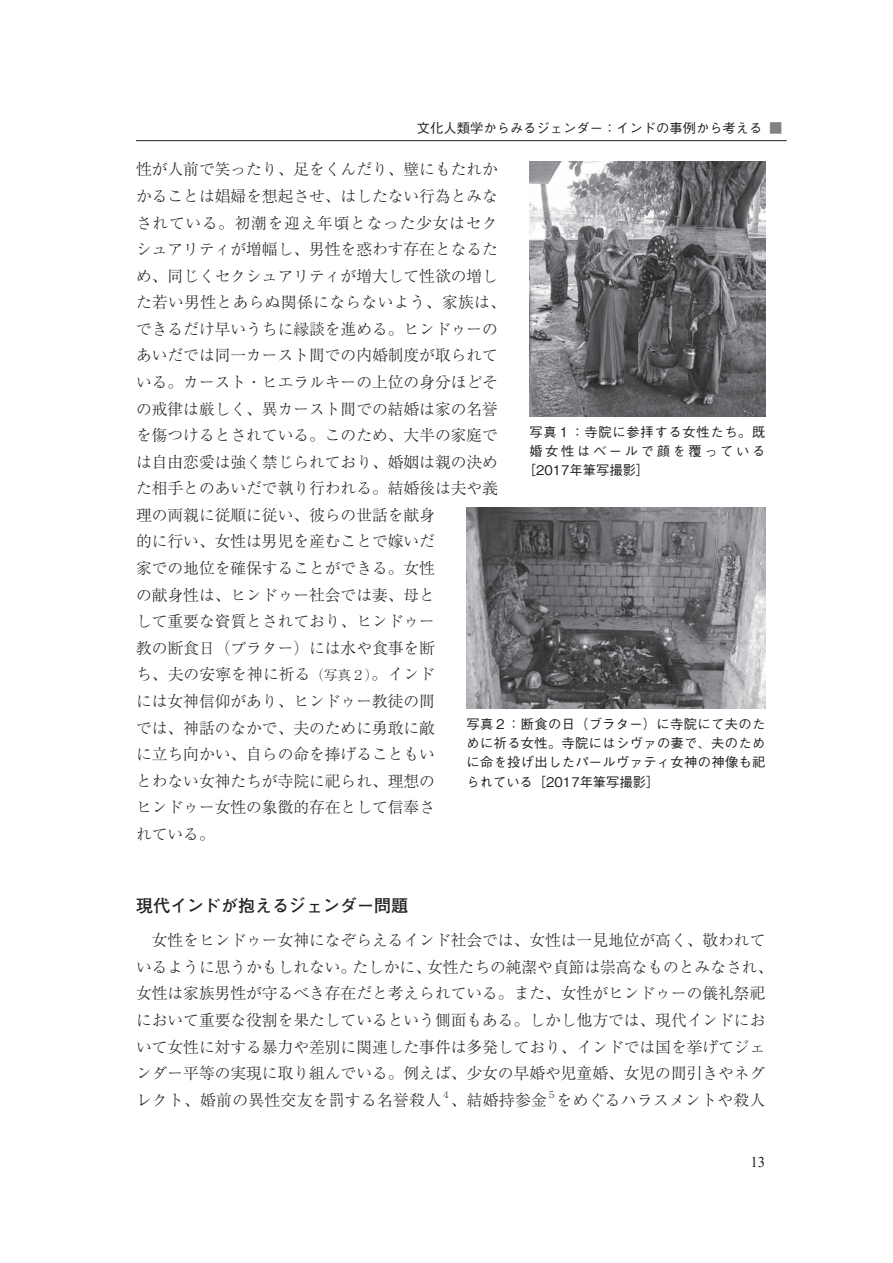
<style>
.page{position:relative;width:893px;height:1263px;background:#fff}
.page>*{position:absolute;margin:0;border:0;box-sizing:border-box;transform-origin:0 0}
.t1{font:700 16.95px "Futo Go B101 Pr 6";color:#231f20}
.t2{font:300 15.75px/26.5px "Ryumin Pr 6";color:#231f20}
.t3{font:300 15.75px "Ryumin Pr 6";letter-spacing:.02em;color:#231f20}
.t4{font:14.85px "Times New Roman";color:#231f20}
.t5{font:500 13.35px/19.2px "Gothic BBB Pr 6";letter-spacing:.025em;color:#231f20;text-align:justify}
.t6{font:500 13.35px "Gothic BBB Pr 6";color:#231f20}
.t7{font:500 13.35px "Gothic BBB Pr 6";letter-spacing:.05em;color:#231f20}
.t8{font:500 13.35px "Gothic BBB Pr 6";letter-spacing:.195em;color:#231f20}
.t9{font:300 9.15px "Ryumin Pr 6";color:#231f20}
.s1{color:#808285}
.s2{font-size:13.5px}
</style>
<div class="page">
<hr style="left:136px;top:140px;width:651px;height:1px;background:#231f20">
<img style="left:529px;top:162px;width:236px;height:254px">
<img style="left:466px;top:507px;width:299px;height:202px">
<p class="t6" style="left:417px;top:118px;width:367px">文化人類学からみるジェンダー：インドの事例から考える <span class="s1">■</span></p>
<p class="t2" style="left:136px;top:155px;width:371px">性が人前で笑ったり、足をくんだり、壁にもたれかかることは娼婦を想起させ、はしたない行為とみなされている。初潮を迎え年頃となった少女はセクシュアリティが増幅し、男性を惑わす存在となるため、同じくセクシュアリティが増大して性欲の増した若い男性とあらぬ関係にならないよう、家族は、できるだけ早いうちに縁談を進める。ヒンドゥーのあいだでは同一カースト間での内婚制度が取られている。カースト・ヒエラルキーの上位の身分ほどその戒律は厳しく、異カースト間での結婚は家の名誉を傷つけるとされている。このため、大半の家庭では自由恋愛は強く禁じられており、婚姻は親の決めた相手とのあいだで執り行われる。結婚後は夫や義理の両親に従順に従い、彼らの世話を献身<br>的に行い、女性は男児を産むことで嫁いだ<br>家での地位を確保することができる。女性<br>の献身性は、ヒンドゥー社会では妻、母と<br>して重要な資質とされており、ヒンドゥー<br>教の断食日（ブラター）には水や食事を断<br>ち、夫の安寧を神に祈る<span class="s2">（写真２）</span>。インド<br>には女神信仰があり、ヒンドゥー教徒の間<br>では、神話のなかで、夫のために勇敢に敵<br>に立ち向かい、自らの命を捧げることもい<br>とわない女神たちが寺院に祀られ、理想の<br>ヒンドゥー女性の象徴的存在として信奉さ<br>れている。</p>
<p class="t7" style="left:529px;top:421px;width:237px">写真１：寺院に参拝する女性たち。既</p>
<p class="t8" style="left:529px;top:440px;width:237px">婚女性はベールで顔を覆っている</p>
<p class="t6" style="left:523px;top:459px;width:128px">［2017年筆写撮影］</p>
<p class="t5" style="left:466px;top:714px;width:301px">写真２：断食の日（ブラター）に寺院にて夫のために祈る女性。寺院にはシヴァの妻で、夫のために命を投げ出したパールヴァティ女神の神像も祀られている［2017年筆写撮影］</p>
<p class="t1" style="left:136px;top:892px;width:274px">現代インドが抱えるジェンダー問題</p>
<p class="t2" style="left:136px;top:926px;width:639px;text-indent:16px">女性をヒンドゥー女神になぞらえるインド社会では、女性は一見地位が高く、敬われているように思うかもしれない。たしかに、女性たちの純潔や貞節は崇高なものとみなされ、女性は家族男性が守るべき存在だと考えられている。また、女性がヒンドゥーの儀礼祭祀において重要な役割を果たしているという側面もある。しかし他方では、現代インドにおいて女性に対する暴力や差別に関連した事件は多発しており、インドでは国を挙げてジェンダー平等の実現に取り組んでいる。例えば、少女の早婚や児童婚、女児の間引きやネグレクト、婚前の異性交友を罰する名誉殺人</p>
<p class="t9" style="left:441px;top:1087px;width:11px">４</p>
<p class="t2" style="left:451px;top:1085px;width:98px">、結婚持参金</p>
<p class="t9" style="left:547px;top:1087px;width:11px">５</p>
<p class="t3" style="left:557px;top:1087px;width:210px">をめぐるハラスメントや殺人</p>
<p class="t4" style="left:750px;top:1151px;width:15px">13</p>
</div>
